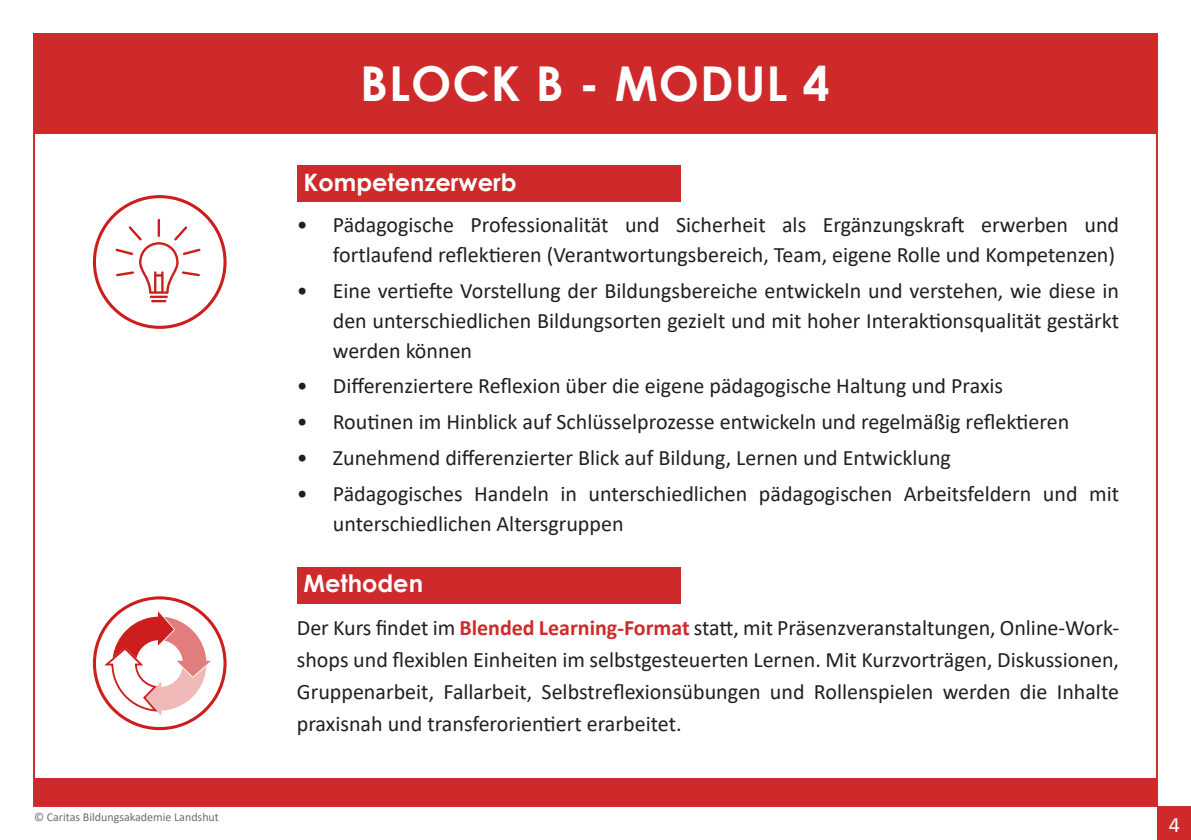
<style>
.page{position:relative;width:1191px;height:840px;background:#fff}
.page>*{position:absolute;margin:0;border:0;box-sizing:border-box;transform-origin:0 0}
.t1{font:700 48px "Century Gothic";letter-spacing:.02em;color:#fff}
.t2{font:700 24px "Century Gothic";color:#fff}
.t3{font:22px/30px "Calibri";color:#231f20;text-align:justify}
.t4{font:22px "Calibri";color:#fff}
.t5{font:12px "Calibri";color:#6c6d70}
.s1{font-weight:700;color:#cf2a2b}
</style>
<div class="page">
<div style="left:33px;top:33px;width:1124px;height:100px;background:#cf2a2b"></div>
<div style="left:1158px;top:806px;width:33px;height:33px;background:#cf2a2b"></div>
<div style="left:297px;top:166px;width:383px;height:36px;background:#cf2a2b"></div>
<div style="left:297px;top:566px;width:383px;height:37px;background:#cf2a2b"></div>
<div style="left:34px;top:778px;width:1123px;height:27px;background:#cf2a2b"></div>
<svg style="left:94px;top:597px;width:131px;height:131px"></svg>
<div style="left:93px;top:596px;width:134px;height:133px;border:3px solid #cc1e1c;border-radius:50%"></div>
<svg style="left:102px;top:611px;width:109px;height:104px"></svg>
<div style="left:93px;top:195px;width:134px;height:134px;border:3px solid #cc1e1c;border-radius:50%"></div>
<svg style="left:115px;top:219px;width:86px;height:83px"></svg>
<p class="t5" style="left:34px;top:807px;width:186px">© Caritas Bildungsakademie Landshut</p>
<p class="t1" style="left:360px;top:47px;width:471px">BLOCK B - MODUL 4</p>
<p class="t2" style="left:303px;top:163px;width:215px">Kompetenzerwerb</p>
<p class="t3" style="left:297px;top:209px;width:824px;text-align:right">• Pädagogische Professionalität und Sicherheit als Ergänzungskraft erwerben und fortlaufend reflektieren (Verantwortungsbereich, Team, eigene Rolle und Kompetenzen)</p>
<p class="t3" style="left:333px;top:275px;width:788px;text-indent:-36px">• Eine vertiefte Vorstellung der Bildungsbereiche entwickeln und verstehen, wie diese in den unterschiedlichen Bildungsorten gezielt und mit hoher Interaktionsqualität gestärkt werden können</p>
<p class="t3" style="left:297px;top:370px;width:708px">• Differenziertere Reflexion über die eigene pädagogische Haltung und Praxis</p>
<p class="t3" style="left:297px;top:406px;width:774px">• Routinen im Hinblick auf Schlüsselprozesse entwickeln und regelmäßig reflektieren</p>
<p class="t3" style="left:297px;top:442px;width:655px">• Zunehmend differenzierter Blick auf Bildung, Lernen und Entwicklung</p>
<p class="t3" style="left:333px;top:477px;width:788px;text-indent:-36px">• Pädagogisches Handeln in unterschiedlichen pädagogischen Arbeitsfeldern und mit unterschiedlichen Altersgruppen</p>
<p class="t2" style="left:303px;top:564px;width:121px">Methoden</p>
<p class="t3" style="left:297px;top:611px;width:824px;line-height:32px">Der Kurs findet im <span class="s1">Blended Learning-Format</span> statt, mit Präsenzveranstaltungen, Online-Work&shy;shops und flexiblen Einheiten im selbstgesteuerten Lernen. Mit Kurzvorträgen, Diskussionen, Gruppenarbeit, Fallarbeit, Selbstreflexionsübungen und Rollenspielen werden die Inhalte praxisnah und transferorientiert erarbeitet.</p>
<p class="t4" style="left:1168px;top:808px;width:13px">4</p>
</div>
